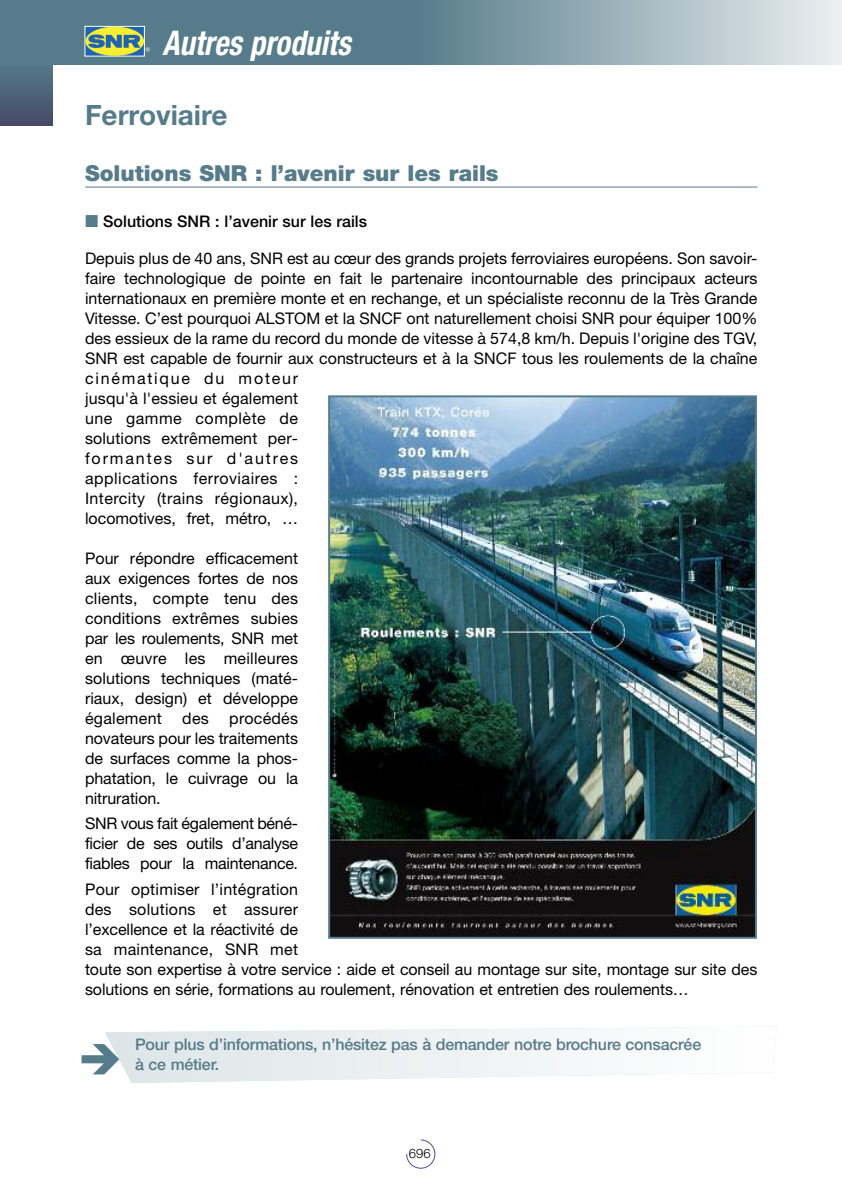
<style>
.page{position:relative;width:842px;height:1191px;background:#fff}
.page>*{position:absolute;margin:0;border:0;box-sizing:border-box;transform-origin:0 0}
.t1{font:italic 700 condensed 34px "Helvetica Neue";color:#fff;scale:.9 1}
.t2{font:700 28px "Helvetica Neue";color:#567b8a}
.t3{font:900 22px "Helvetica Neue";color:#567b8a}
.t4{font:16px/20px "Helvetica Neue";color:#000;text-align:justify}
.t5{font:500 16px/20px "Helvetica Neue";letter-spacing:-.01em;color:#567b8a}
.t6{font:500 16px "Helvetica Neue";color:#000}
.t7{font:300 13px "Helvetica Neue";color:#000}
.s1{font-family:"European Pi Three";font-weight:400;color:#567b8a}
</style>
<div class="page">
<div style="left:0;top:63px;width:53px;height:62px;background:linear-gradient(to bottom,#557a89,#464b68)"></div>
<div style="left:412px;top:0;width:430px;height:64px;background:linear-gradient(to right,#567b8a,#ecf0f2)"></div>
<div style="left:0;top:0;width:413px;height:64px;background:#567b8a"></div>
<svg style="left:406px;top:1139px;width:29px;height:29px"></svg>
<div style="left:85px;top:26px;width:59px;height:30px;background:#2064b1"></div>
<div style="left:85px;top:26px;width:60px;height:30px;border:1px solid #fff"></div>
<div style="left:85px;top:27px;width:59px;height:29px;background:#f6ee31;border-radius:50%"></div>
<svg style="left:88px;top:34px;width:62px;height:18px"></svg>
<hr style="left:85px;top:186px;width:672px;height:1px;background:#567b8a">
<img style="left:331px;top:398px;width:423px;height:537px">
<div style="left:328px;top:395px;width:429px;height:543px;border:2px solid #567b8a"></div>
<svg style="left:105px;top:1027px;width:608px;height:56px"></svg>
<h1 class="t1" style="left:162px;top:31px;width:211px">Autres produits</h1>
<h2 class="t2" style="left:85px;top:105px;width:144px">Ferroviaire</h2>
<h3 class="t3" style="left:85px;top:165px;width:415px">Solutions SNR : l’avenir sur les rails</h3>
<p class="t6" style="left:85px;top:215px;width:284px"><span class="s1">-</span> Solutions SNR : l’avenir sur les rails</p>
<p class="t4" style="left:85px;top:249px;width:674px;text-align:left">Depuis plus de 40 ans, SNR est au cœur des grands projets ferroviaires européens. Son savoir&shy;faire technologique de pointe en fait le partenaire incontournable des principaux acteurs internationaux en première monte et en rechange, et un spécialiste reconnu de la Très Grande Vitesse. C’est pourquoi ALSTOM et la SNCF ont naturellement choisi SNR pour équiper 100% des essieux de la rame du record du monde de vitesse à 574,8 km/h. Depuis l'origine des TGV, SNR est capable de fournir aux constructeurs et à la SNCF tous les roulements de la chaîne cinématique du moteur<br>jusqu'à l'essieu et également<br>une gamme complète de<br>solutions extrêmement per-<br>formantes sur d'autres<br>applications ferroviaires :<br>Intercity (trains régionaux),<br>locomotives, fret, métro, …</p>
<p class="t4" style="left:85px;top:549px;width:215px">Pour répondre efficacement aux exigences fortes de nos clients, compte tenu des conditions extrêmes subies par les roulements, SNR met en œuvre les meilleures solutions techniques (maté&shy;riaux, design) et développe également</p>
<p class="t4" style="left:85px;top:709px;width:215px;text-indent:144px">procédés novateurs pour les traitements de surfaces comme la phos&shy;phatation, le cuivrage ou la nitruration.</p>
<p class="t4" style="left:85px;top:815px;width:215px">SNR vous fait également béné&shy;ficier de ses outils d’analyse fiables pour la maintenance.</p>
<p class="t4" style="left:85px;top:881px;width:674px;text-align:left">Pour optimiser l’intégration<br>des solutions et assurer<br>l’excellence et la réactivité de<br>sa maintenance, SNR met<br>toute son expertise à votre service : aide et conseil au montage sur site, montage sur site des solutions en série, formations au roulement, rénovation et entretien des roulements…</p>
<p class="t4" style="left:182px;top:709px;width:28px">des</p>
<p class="t5" style="left:135px;top:1035px;width:568px">Pour plus d’informations, n’hésitez pas à demander notre brochure consacrée à ce métier.</p>
<p class="t7" style="left:409px;top:1148px;width:23px">696</p>
</div>
